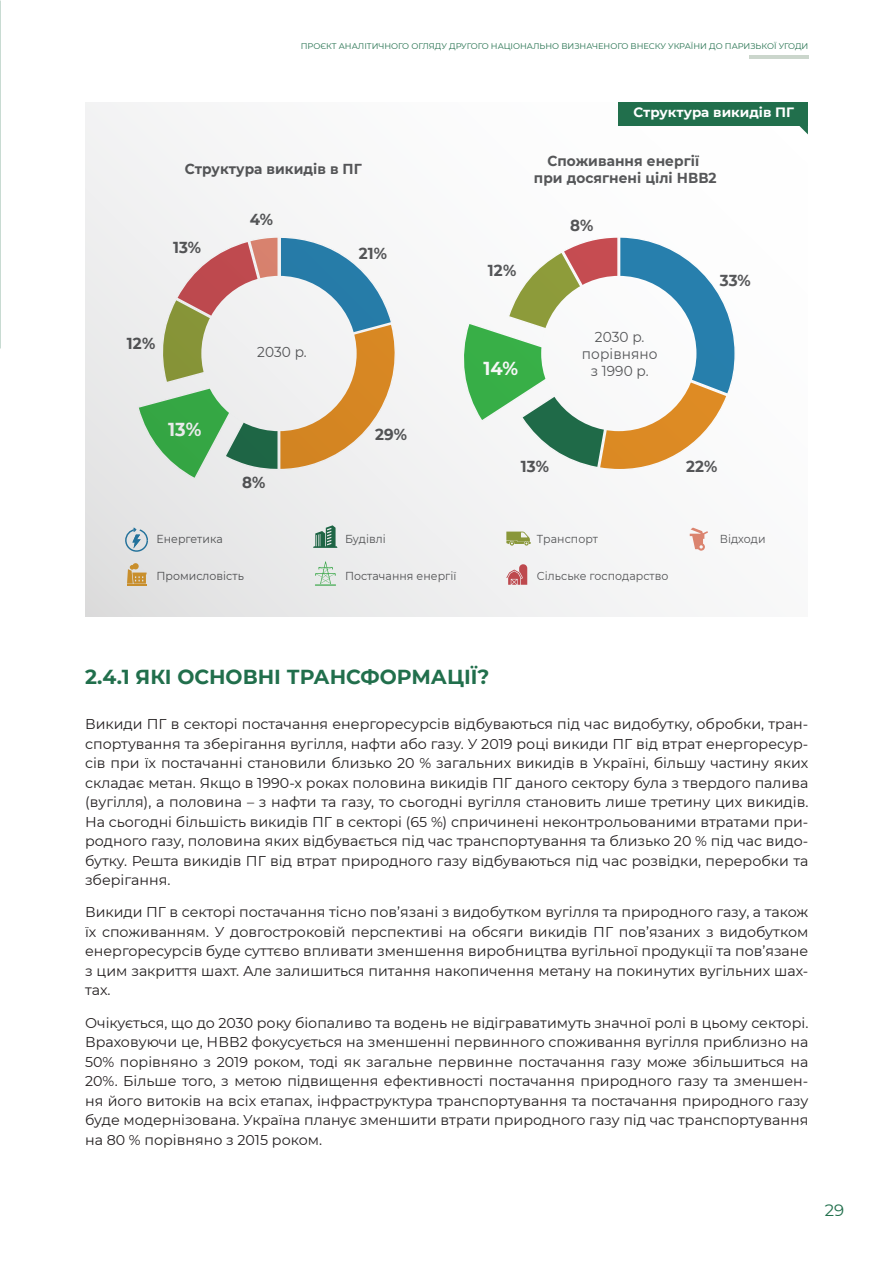
<style>
.page{position:relative;width:893px;height:1263px;background:#fff}
.page>*{position:absolute;margin:0;border:0;box-sizing:border-box;transform-origin:0 0}
.t1{font:700 20.25px "Montserrat";color:#216f4c}
.t2{font:700 18.75px "Montserrat";color:#fff;scale:.95 1}
.t3{font:16.5px "Montserrat";color:#216f4c}
.t4{font:700 15.9px "Montserrat";letter-spacing:.005em;color:#57585a;scale:.95 1}
.t5{font:700 14.4px/17.2px "Montserrat";letter-spacing:.005em;color:#57585a;text-align:center;scale:.95 1}
.t6{font:14.4px/17.2px "Montserrat";letter-spacing:.005em;color:#57585a;text-align:center;scale:.95 1}
.t7{font:14.25px/19.5px "Montserrat";color:#231f20;text-align:justify}
.t8{font:700 13.5px "Montserrat";color:#fff}
.t9{font:11.55px "Montserrat";letter-spacing:.005em;color:#57585a;scale:.95 1}
.t10{font:8.25px "Montserrat";color:#216f4c}
</style>
<div class="page">
<hr style="left:749px;top:55px;width:59px;height:3px;background:#cbd6cc">
<img style="left:0;top:0;width:1px;height:349px">
<div style="left:85px;top:102px;width:723px;height:515px;background:linear-gradient(to right,#eaeaeb,#fefefe)"></div>
<div style="left:619px;top:102px;width:189px;height:23px;background:#216f4c"></div>
<svg style="left:798px;top:125px;width:10px;height:9px"></svg>
<svg style="left:137px;top:236px;width:272px;height:244px"></svg>
<div style="left:201px;top:276px;width:156px;height:155px;background:#f1f1f1;border-radius:50%"></div>
<svg style="left:457px;top:236px;width:279px;height:234px"></svg>
<div style="left:541px;top:276px;width:155px;height:155px;background:#fff;border-radius:50%"></div>
<svg style="left:506px;top:564px;width:21px;height:21px"></svg>
<svg style="left:124px;top:528px;width:25px;height:24px"></svg>
<hr style="left:127px;top:584px;width:20px;height:2px;background:#e4a232">
<svg style="left:127px;top:565px;width:20px;height:19px"></svg>
<div style="left:132px;top:563px;width:7px;height:6px;background:#c98f2c;border-radius:50%"></div>
<svg style="left:690px;top:528px;width:18px;height:23px"></svg>
<svg style="left:313px;top:525px;width:24px;height:23px"></svg>
<svg style="left:506px;top:532px;width:25px;height:14px"></svg>
<svg style="left:315px;top:561px;width:21px;height:25px"></svg>
<p class="t10" style="left:301px;top:40px;width:509px">ПРОЄКТ АНАЛІТИЧНОГО ОГЛЯДУ ДРУГОГО НАЦІОНАЛЬНО ВИЗНАЧЕНОГО ВНЕСКУ УКРАЇНИ ДО ПАРИЗЬКОЇ УГОДИ</p>
<p class="t5" style="left:185px;top:160px;width:188px">Структура викидів в ПГ</p>
<p class="t4" style="left:173px;top:236px;width:31px">13%</p>
<p class="t4" style="left:127px;top:332px;width:31px">12%</p>
<h2 class="t2" style="left:168px;top:416px;width:36px">13%</h2>
<p class="t4" style="left:250px;top:208px;width:26px">4%</p>
<p class="t6" style="left:257px;top:343px;width:54px">2030 р.</p>
<p class="t4" style="left:242px;top:471px;width:26px">8%</p>
<p class="t9" style="left:156px;top:531px;width:71px">Енергетика</p>
<p class="t9" style="left:156px;top:568px;width:94px">Промисловість</p>
<p class="t4" style="left:359px;top:242px;width:31px">21%</p>
<p class="t4" style="left:375px;top:423px;width:35px">29%</p>
<p class="t9" style="left:345px;top:531px;width:44px">Будівлі</p>
<p class="t9" style="left:345px;top:568px;width:119px">Постачання енергії</p>
<p class="t8" style="left:634px;top:102px;width:162px">Структура викидів ПГ</p>
<p class="t5" style="left:534px;top:151px;width:194px">Споживання енергії при досягнені цілі НВВ2</p>
<p class="t4" style="left:488px;top:259px;width:31px">12%</p>
<h2 class="t2" style="left:484px;top:355px;width:38px">14%</h2>
<p class="t4" style="left:570px;top:214px;width:26px">8%</p>
<p class="t6" style="left:582px;top:327px;width:81px">2030 р. порівняно з 1990 р.</p>
<p class="t4" style="left:720px;top:269px;width:34px">33%</p>
<p class="t4" style="left:521px;top:454px;width:31px">13%</p>
<p class="t4" style="left:686px;top:454px;width:34px">22%</p>
<p class="t9" style="left:537px;top:531px;width:66px">Транспорт</p>
<p class="t9" style="left:537px;top:568px;width:140px">Сільське господарство</p>
<p class="t9" style="left:720px;top:531px;width:50px">Відходи</p>
<h1 class="t1" style="left:85px;top:662px;width:406px">2.4.1 ЯКІ ОСНОВНІ ТРАНСФОРМАЦІЇ?</h1>
<p class="t7" style="left:85px;top:714px;width:725px">Викиди ПГ в секторі постачання енергоресурсів відбуваються під час видобутку, обробки, тран&shy;спортування та зберігання вугілля, нафти або газу. У 2019 році викиди ПГ від втрат енергоресур&shy;сів при їх постачанні становили близько 20 % загальних викидів в Україні, більшу частину яких складає метан. Якщо в 1990-х роках половина викидів ПГ даного сектору була з твердого палива (вугілля), а половина – з нафти та газу, то сьогодні вугілля становить лише третину цих викидів.<br>На сьогодні більшість викидів ПГ в секторі (65 %) спричинені неконтрольованими втратами при&shy;родного газу, половина яких відбувається під час транспортування та близько 20 % під час видо&shy;бутку. Решта викидів ПГ від втрат природного газу відбуваються під час розвідки, переробки та зберігання.</p>
<p class="t7" style="left:85px;top:902px;width:725px">Викиди ПГ в секторі постачання тісно пов’язані з видобутком вугілля та природного газу, а також їх споживанням. У довгостроковій перспективі на обсяги викидів ПГ пов’язаних з видобутком енергоресурсів буде суттєво впливати зменшення виробництва вугільної продукції та пов’язане з цим закриття шахт. Але залишиться питання накопичення метану на покинутих вугільних шах&shy;тах.</p>
<p class="t7" style="left:85px;top:1012px;width:725px">Очікується, що до 2030 року біопаливо та водень не відіграватимуть значної ролі в цьому секторі.<br>Враховуючи це, НВВ2 фокусується на зменшенні первинного споживання вугілля приблизно на 50% порівняно з 2019 роком, тоді як загальне первинне постачання газу може збільшиться на 20%. Більше того, з метою підвищення ефективності постачання природного газу та зменшен&shy;ня його витоків на всіх етапах, інфраструктура транспортування та постачання природного газу буде модернізована. Україна планує зменшити втрати природного газу під час транспортування на 80 % порівняно з 2015 роком.</p>
<p class="t3" style="left:825px;top:1199px;width:21px">29</p>
</div>
